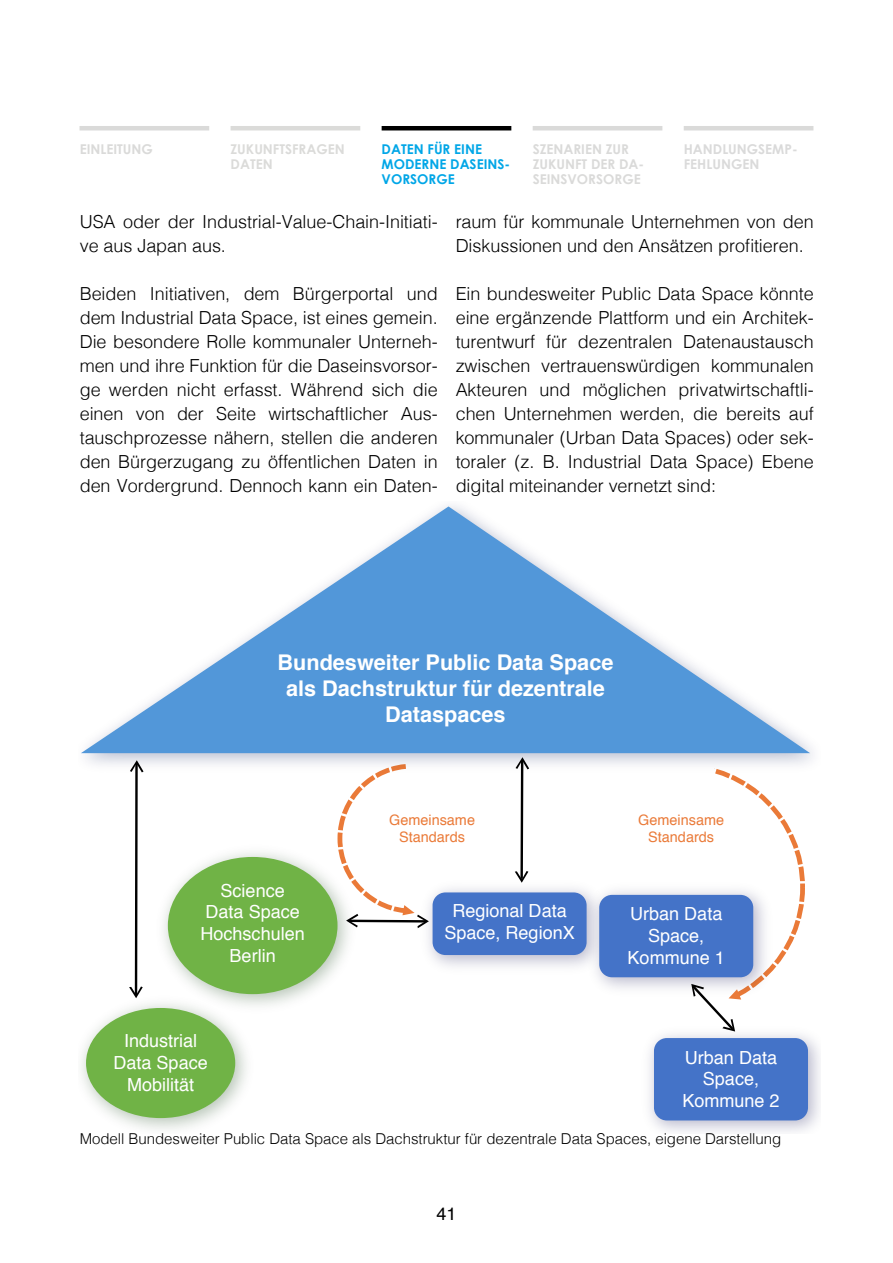
<style>
.page{position:relative;width:893px;height:1263px;background:#fff}
.page>*{position:absolute;margin:0;border:0;box-sizing:border-box;transform-origin:0 0}
.t1{font:700 21.6px/26px "Helvetica";color:#fff;text-align:center}
.Fließtext{font:300 18px/24px "Helvetica";letter-spacing:-.005em;color:#000}
.t2{font:18px/21.6px "Helvetica";color:#fff;text-align:center}
.Seitenzahl{font:18px "Helvetica";color:#000}
.Fließtext-2{font:300 15px "Helvetica";letter-spacing:-.005em;color:#000}
.t3{font:14.4px/17.4px "Helvetica";color:#ea7a38;text-align:center}
.t4{font:700 13.5px/15px "Century Gothic";color:#dadad9}
.t5{font:700 13.5px/15px "Century Gothic";color:#00a6e7}
.t6{font:700 13.5px/15px "Century Gothic";color:#dadada}
.t7{font:700 13.5px/15px "Century Gothic";color:#dbdbd9}
</style>
<div class="page">
<hr style="left:80px;top:126px;width:129px;height:4px;background:#dadad9">
<hr style="left:684px;top:126px;width:129px;height:4px;background:#dadad9">
<hr style="left:533px;top:126px;width:129px;height:4px;background:#dadad9">
<hr style="left:382px;top:126px;width:129px;height:4px;background:#000">
<hr style="left:231px;top:126px;width:129px;height:4px;background:#dbdbd9">
<img style="left:81px;top:505px;width:732px;height:274px">
<svg style="left:81px;top:506px;width:729px;height:247px"></svg>
<img style="left:417px;top:888px;width:164px;height:79px">
<div style="left:433px;top:892px;width:154px;height:63px;background:#4473c8;border-radius:13px"></div>
<img style="left:581px;top:890px;width:197px;height:110px">
<div style="left:599px;top:895px;width:154px;height:82px;background:#4473c8;border-radius:13px"></div>
<img style="left:649px;top:1031px;width:171px;height:101px">
<div style="left:654px;top:1038px;width:154px;height:82px;background:#4473c8;border-radius:13px"></div>
<svg style="left:515px;top:757px;width:14px;height:126px"></svg>
<svg style="left:129px;top:760px;width:15px;height:230px"></svg>
<img style="left:163px;top:839px;width:186px;height:167px">
<div style="left:168px;top:857px;width:169px;height:137px;background:#70b346;border-radius:50%"></div>
<img style="left:81px;top:990px;width:179px;height:140px">
<div style="left:86px;top:1008px;width:149px;height:110px;background:#70b346;border-radius:50%"></div>
<svg style="left:346px;top:759px;width:154px;height:169px"></svg>
<svg style="left:691px;top:984px;width:50px;height:47px"></svg>
<p class="t5" style="left:382px;top:141px;width:130px">DATEN FÜR EINE<br>MODERNE DASEINS-<br>VORSORGE</p>
<p class="t4" style="left:80px;top:141px;width:75px">EINLEITUNG</p>
<p class="t4" style="left:533px;top:141px;width:113px">SZENARIEN ZUR<br>ZUKUNFT DER DA-<br>SEINSVORSORGE</p>
<p class="t7" style="left:231px;top:141px;width:116px">ZUKUNFTSFRAGEN<br>DATEN</p>
<p class="t6" style="left:684px;top:141px;width:115px">HANDLUNGSEMP-<br>FEHLUNGEN</p>
<p class="Fließtext" style="left:80px;top:208px;width:359px">USA oder der Industrial-Value-Chain-Initiati&shy;ve aus Japan aus.</p>
<p class="Fließtext" style="left:80px;top:280px;width:359px;text-align:justify">Beiden Initiativen, dem Bürgerportal und dem Industrial Data Space, ist eines gemein.<br>Die besondere Rolle kommunaler Unterneh&shy;men und ihre Funktion für die Daseinsvorsor&shy;ge werden nicht erfasst. Während sich die einen von der Seite wirtschaftlicher Aus&shy;tauschprozesse nähern, stellen die anderen den Bürgerzugang zu öffentlichen Daten in den Vordergrund. Dennoch kann ein Daten-</p>
<p class="Fließtext" style="left:456px;top:208px;width:359px">raum für kommunale Unternehmen von den<br>Diskussionen und den Ansätzen profitieren.</p>
<p class="Fließtext" style="left:456px;top:280px;width:359px;text-align:justify">Ein bundesweiter Public Data Space könnte eine ergänzende Plattform und ein Architek&shy;turentwurf für dezentralen Datenaustausch zwischen vertrauenswürdigen kommunalen Akteuren und möglichen privatwirtschaftli&shy;chen Unternehmen werden, die bereits auf kommunaler (Urban Data Spaces) oder sek&shy;toraler (z. B. Industrial Data Space) Ebene digital miteinander vernetzt sind:</p>
<p class="t1" style="left:278px;top:649px;width:337px">Bundesweiter Public Data Space als Dachstruktur für dezentrale<br>Dataspaces</p>
<p class="t3" style="left:389px;top:812px;width:87px">Gemeinsame<br>Standards</p>
<p class="t3" style="left:638px;top:812px;width:87px">Gemeinsame<br>Standards</p>
<p class="t2" style="left:200px;top:880px;width:106px">Science<br>Data Space<br>Hochschulen<br>Berlin</p>
<p class="t2" style="left:113px;top:1031px;width:96px">Industrial<br>Data Space<br>Mobilität</p>
<p class="t2" style="left:444px;top:901px;width:132px">Regional Data<br>Space, RegionX</p>
<p class="t2" style="left:628px;top:904px;width:99px">Urban Data<br>Space,<br>Kommune 1</p>
<p class="t2" style="left:682px;top:1047px;width:99px">Urban Data<br>Space,<br>Kommune 2</p>
<p class="Fließtext-2" style="left:80px;top:1126px;width:703px">Modell Bundesweiter Public Data Space als Dachstruktur für dezentrale Data Spaces, eigene Darstellung</p>
<p class="Seitenzahl" style="left:436px;top:1199px;width:22px">41</p>
</div>
